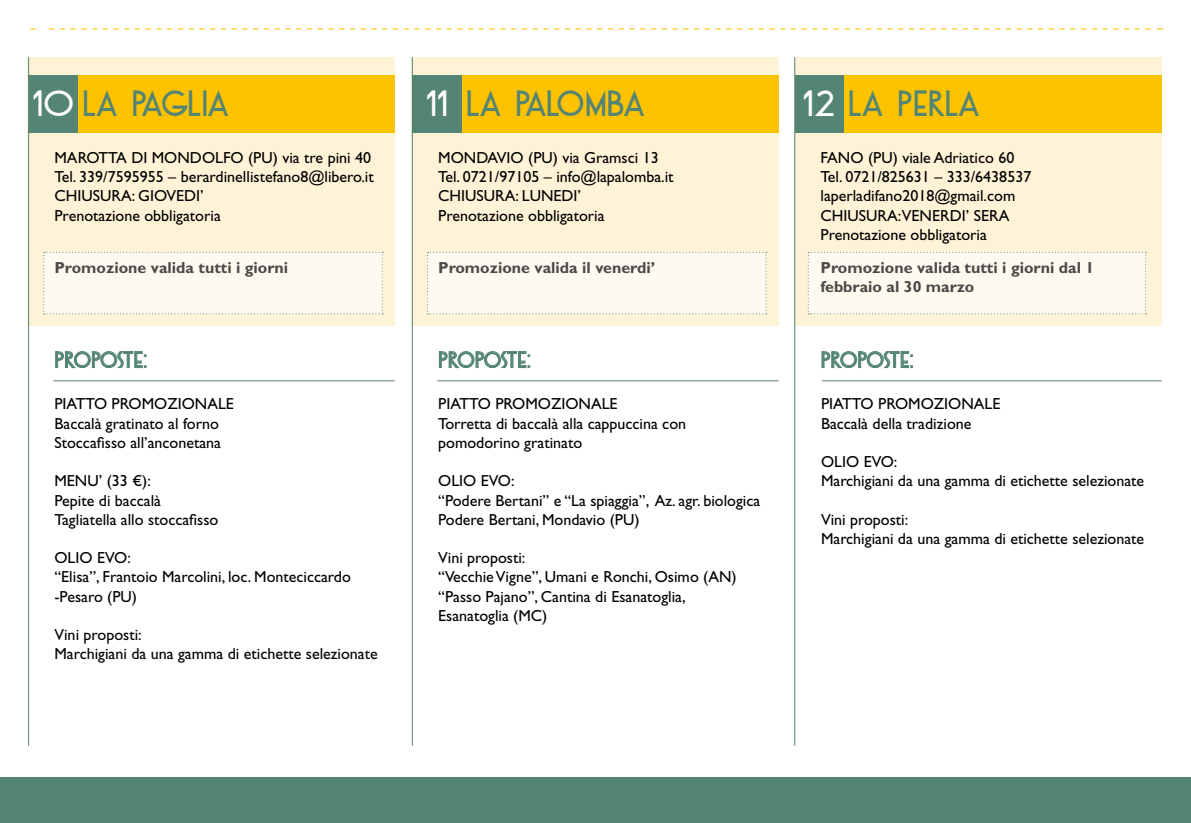
<style>
.page{position:relative;width:1191px;height:823px;background:#fff}
.page>*{position:absolute;margin:0;border:0;box-sizing:border-box;transform-origin:0 0}
.t1{font:32px "DK Otago";letter-spacing:-.05em;color:#548474}
.t2{font:32px "DK Otago";letter-spacing:-.025em;color:#548474}
.t3{font:20px "DK Otago";letter-spacing:-.05em;color:#548474}
.t4{font:16px/19.2px "Gill Sans Std";color:#000}
.t5{font:700 16px/19.2px "Gill Sans Std";color:#4a4a49}
.s1{color:#fff}
</style>
<div class="page">
<div style="left:28px;top:57px;width:367px;height:268px;background:#fff3d7"></div>
<svg style="left:49px;top:28px;width:1101px;height:1px"></svg>
<div style="left:29px;top:76px;width:366px;height:57px;background:#fdc300"></div>
<div style="left:0;top:777px;width:1191px;height:45px;background:#548474"></div>
<div style="left:43px;top:252px;width:340px;height:62px;background:#fffaf0"></div>
<svg style="left:55px;top:351px;width:91px;height:17px"></svg>
<hr style="left:54px;top:380px;width:341px;height:1px;background:#548474">
<hr style="left:28px;top:57px;width:1px;height:688px;background:#548474">
<div style="left:411px;top:57px;width:367px;height:268px;background:#fff3d7"></div>
<div style="left:412px;top:76px;width:366px;height:57px;background:#fdc300"></div>
<div style="left:427px;top:252px;width:340px;height:62px;background:#fffaf0"></div>
<div style="left:412px;top:76px;width:49px;height:57px;background:#548474"></div>
<svg style="left:439px;top:351px;width:91px;height:17px"></svg>
<hr style="left:437px;top:380px;width:341px;height:1px;background:#548474">
<hr style="left:412px;top:57px;width:1px;height:688px;background:#548474">
<div style="left:29px;top:76px;width:49px;height:57px;background:#548474"></div>
<div style="left:794px;top:57px;width:367px;height:268px;background:#fff3d7"></div>
<div style="left:796px;top:76px;width:365px;height:57px;background:#fdc300"></div>
<svg style="left:821px;top:351px;width:92px;height:17px"></svg>
<div style="left:807px;top:252px;width:339px;height:62px;background:#fffaf0"></div>
<hr style="left:822px;top:380px;width:339px;height:1px;background:#548474">
<hr style="left:794px;top:57px;width:1px;height:688px;background:#548474">
<div style="left:794px;top:76px;width:49px;height:57px;background:#548474"></div>
<h1 class="t1" style="left:32px;top:83px;width:199px"><span class="s1">10</span> LA PAGLIA</h1>
<h1 class="t1" style="left:426px;top:83px;width:221px"><span class="s1">11</span> LA PALOMBA</h1>
<p class="t4" style="left:54px;top:148px;width:321px">MAROTTA DI MONDOLFO (PU) via tre pini 40<br>Tel. 339/7595955 – berardinellistefano8@libero.it CHIUSURA: GIOVEDI’<br>Prenotazione obbligatoria</p>
<p class="t5" style="left:54px;top:257px;width:235px">Promozione valida tutti i giorni</p>
<p class="t3" style="left:55px;top:347px;width:94px">PROPOSTE:</p>
<p class="t4" style="left:54px;top:394px;width:181px">PIATTO PROMOZIONALE<br>Baccalà gratinato al forno<br>Stoccafisso all’anconetana</p>
<p class="t4" style="left:54px;top:471px;width:165px">MENU’ (33 €):<br>Pepite di baccalà<br>Tagliatella allo stoccafisso</p>
<p class="t4" style="left:54px;top:548px;width:298px">OLIO EVO:<br>“Elisa”, Frantoio Marcolini, loc. Monteciccardo -Pesaro (PU)</p>
<p class="t4" style="left:54px;top:624px;width:325px">Vini proposti:<br>Marchigiani da una gamma di etichette selezionate</p>
<p class="t4" style="left:438px;top:148px;width:237px">MONDAVIO (PU) via Gramsci 13<br>Tel. 0721/97105 – info@lapalomba.it<br>CHIUSURA: LUNEDI’<br>Prenotazione obbligatoria</p>
<p class="t5" style="left:438px;top:257px;width:218px">Promozione valida il venerdi’</p>
<p class="t3" style="left:438px;top:347px;width:94px">PROPOSTE:</p>
<p class="t4" style="left:438px;top:394px;width:249px">PIATTO PROMOZIONALE<br>Torretta di baccalà alla cappuccina con pomodorino gratinato</p>
<p class="t4" style="left:438px;top:471px;width:323px">OLIO EVO:<br>“Podere Bertani” e “La spiaggia”, Az. agr. biologica<br>Podere Bertani, Mondavio (PU)</p>
<p class="t4" style="left:438px;top:548px;width:300px">Vini proposti:<br>“Vecchie Vigne”, Umani e Ronchi, Osimo (AN) “Passo Pajano”, Cantina di Esanatoglia,<br>Esanatoglia (MC)</p>
<h1 class="t2" style="left:802px;top:83px;width:180px"><span class="s1">12</span> LA PERLA</h1>
<p class="t4" style="left:820px;top:148px;width:212px">FANO (PU) viale Adriatico 60<br>Tel. 0721/825631 – 333/6438537 laperladifano2018@gmail.com<br>CHIUSURA:VENERDI’ SERA<br>Prenotazione obbligatoria</p>
<p class="t5" style="left:820px;top:257px;width:275px">Promozione valida tutti i giorni dal 1 febbraio al 30 marzo</p>
<p class="t3" style="left:821px;top:347px;width:94px">PROPOSTE:</p>
<p class="t4" style="left:821px;top:394px;width:181px">PIATTO PROMOZIONALE<br>Baccalà della tradizione</p>
<p class="t4" style="left:821px;top:452px;width:325px">OLIO EVO:<br>Marchigiani da una gamma di etichette selezionate</p>
<p class="t4" style="left:821px;top:509px;width:325px">Vini proposti:<br>Marchigiani da una gamma di etichette selezionate</p>
</div>
